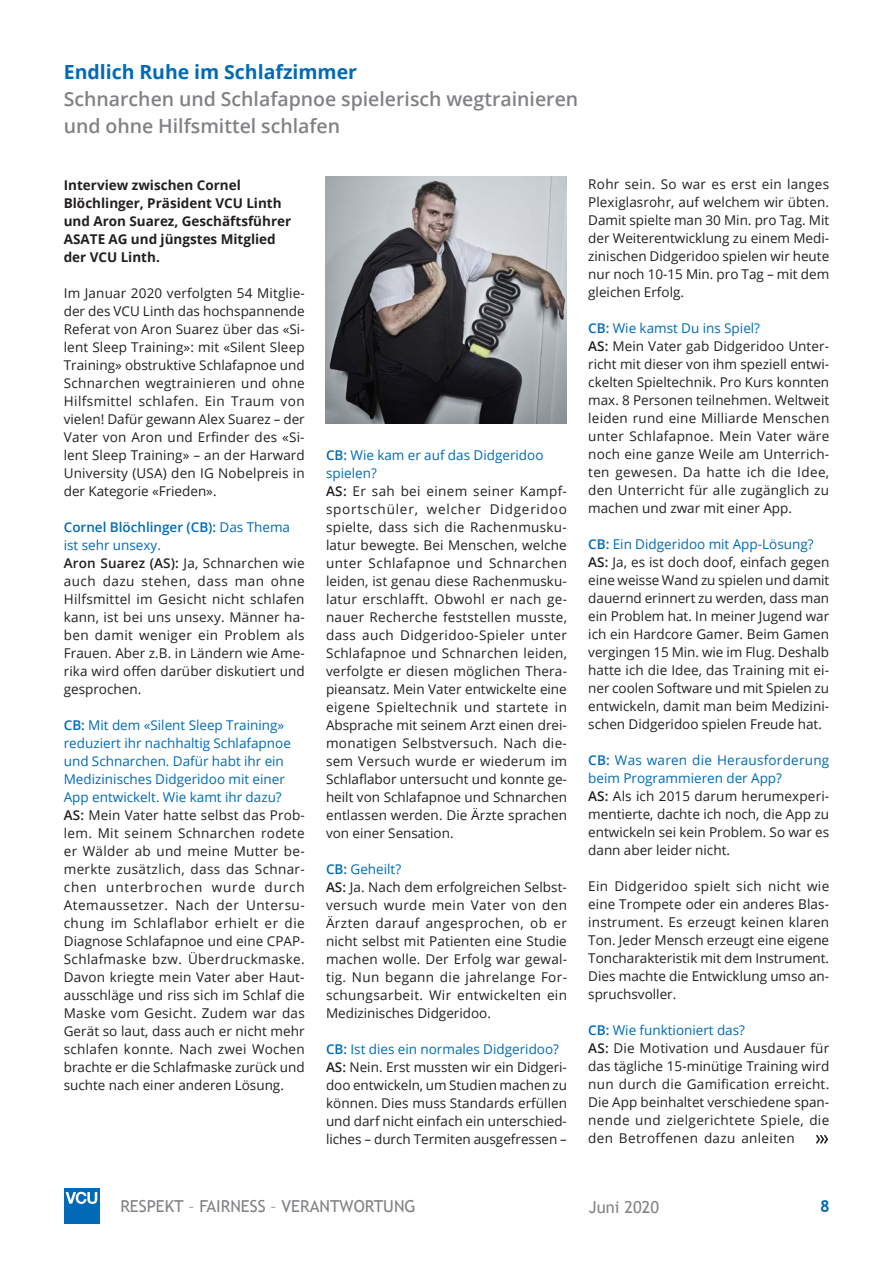
<style>
.page{position:relative;width:893px;height:1263px;background:#fff}
.page>*{position:absolute;margin:0;border:0;box-sizing:border-box;transform-origin:0 0}
.t1{font:600 19.5px/27px "Open Sans";color:#808285}
.t2{font:700 19.5px "Open Sans";color:#016ab6}
.t3{font:16.5px "Trebuchet MS";color:#808285}
.t4{font:700 16.5px "Trebuchet MS";color:#016ab6}
.t5{font:13.5px/18px "Open Sans";letter-spacing:.005em;color:#231f20}
.t6{font:700 13.5px/18px "Open Sans";color:#231f20}
.s1{font-weight:600;color:#016ab6}
.s2{color:#016ab6}
.s3{font-weight:600}
</style>
<div class="page">
<div style="left:64px;top:1188px;width:35px;height:36px;background:#016ab6"></div>
<svg style="left:66px;top:1192px;width:31px;height:12px"></svg>
<img style="left:325px;top:176px;width:242px;height:248px">
<svg style="left:816px;top:1135px;width:12px;height:9px"></svg>
<h1 class="t2" style="left:64px;top:58px;width:295px">Endlich Ruhe im Schlafzimmer</h1>
<h1 class="t1" style="left:64px;top:85px;width:516px">Schnarchen und Schlafapnoe spielerisch wegtrainieren und ohne Hilfsmittel schlafen</h1>
<p class="t6" style="left:64px;top:176px;width:229px">Interview zwischen Cornel<br>Blöchlinger, Präsident VCU Linth und Aron Suarez, Geschäftsführer<br>ASATE AG und jüngstes Mitglied der VCU Linth.</p>
<p class="t5" style="left:64px;top:284px;width:243px;text-align:justify">Im Januar 2020 verfolgten 54 Mitglie&shy;der des VCU Linth das hochspannende Referat von Aron Suarez über das «Si&shy;lent Sleep Training»: mit «Silent Sleep Training» obstruktive Schlafapnoe und Schnarchen wegtrainieren und ohne Hilfsmittel schlafen. Ein Traum von vielen! Dafür gewann Alex Suarez – der Vater von Aron und Erfinder des «Si&shy;lent Sleep Training» – an der Harward University (USA) den IG Nobelpreis in der Kategorie «Frieden».</p>
<p class="t5" style="left:64px;top:517px;width:243px"><span class="s1">Cornel Blöchlinger (CB):</span> <span class="s2">Das Thema ist sehr unsexy.<br></span><span class="s3">Aron Suarez (AS):</span> Ja, Schnarchen wie auch dazu stehen, dass man ohne<br>Hilfsmittel im Gesicht nicht schlafen kann, ist bei uns unsexy. Männer ha&shy;ben damit weniger ein Problem als<br>Frauen. Aber z.B. in Ländern wie Ame&shy;rika wird offen darüber diskutiert und gesprochen.</p>
<p class="t5" style="left:64px;top:715px;width:243px"><span class="s1">CB:</span> <span class="s2">Mit dem «Silent Sleep Training» reduziert ihr nachhaltig Schlafapnoe und Schnarchen. Dafür habt ihr ein Medizinisches Didgeridoo mit einer App entwickelt. Wie kamt ihr dazu?<br></span><span class="s3">AS:</span> Mein Vater hatte selbst das Prob&shy;lem. Mit seinem Schnarchen rodete er Wälder ab und meine Mutter be&shy;merkte zusätzlich, dass das Schnar&shy;chen unterbrochen wurde durch Atemaussetzer. Nach der Untersu&shy;chung im Schlaflabor erhielt er die Diagnose Schlafapnoe und eine CPAP-Schlafmaske bzw. Überdruckmaske.<br>Davon kriegte mein Vater aber Haut&shy;ausschläge und riss sich im Schlaf die Maske vom Gesicht. Zudem war das Gerät so laut, dass auch er nicht mehr schlafen konnte. Nach zwei Wochen brachte er die Schlafmaske zurück und suchte nach einer anderen Lösung.</p>
<p class="t5" style="left:326px;top:445px;width:243px"><span class="s1">CB:</span> <span class="s2">Wie kam er auf das Didgeridoo spielen?<br></span><span class="s3">AS:</span> Er sah bei einem seiner Kampf&shy;sportschüler, welcher Didgeridoo spielte, dass sich die Rachenmusku&shy;latur bewegte. Bei Menschen, welche unter Schlafapnoe und Schnarchen leiden, ist genau diese Rachenmusku&shy;latur erschlafft. Obwohl er nach ge&shy;nauer Recherche feststellen musste, dass auch Didgeridoo-Spieler unter Schlafapnoe und Schnarchen leiden, verfolgte er diesen möglichen Thera&shy;pieansatz. Mein Vater entwickelte eine eigene Spieltechnik und startete in Absprache mit seinem Arzt einen drei&shy;monatigen Selbstversuch. Nach die&shy;sem Versuch wurde er wiederum im Schlaflabor untersucht und konnte ge&shy;heilt von Schlafapnoe und Schnarchen entlassen werden. Die Ärzte sprachen von einer Sensation.</p>
<p class="t5" style="left:326px;top:859px;width:243px"><span class="s1">CB:</span> <span class="s2">Geheilt?<br></span><span class="s3">AS:</span> Ja. Nach dem erfolgreichen Selbst&shy;versuch wurde mein Vater von den<br>Ärzten darauf angesprochen, ob er nicht selbst mit Patienten eine Studie machen wolle. Der Erfolg war gewal&shy;tig. Nun begann die jahrelange For&shy;schungsarbeit. Wir entwickelten ein<br>Medizinisches Didgeridoo.</p>
<p class="t5" style="left:326px;top:1039px;width:243px"><span class="s1">CB:</span> <span class="s2">Ist dies ein normales Didgeridoo?<br></span><span class="s3">AS:</span> Nein. Erst mussten wir ein Didgeri&shy;doo entwickeln, um Studien machen zu können. Dies muss Standards erfüllen und darf nicht einfach ein unterschied&shy;liches – durch Termiten ausgefressen –</p>
<p class="t5" style="left:588px;top:175px;width:242px;text-align:justify">Rohr sein. So war es erst ein langes Plexiglasrohr, auf welchem wir übten.<br>Damit spielte man 30 Min. pro Tag. Mit der Weiterentwicklung zu einem Medi&shy;zinischen Didgeridoo spielen wir heute nur noch 10-15 Min. pro Tag – mit dem gleichen Erfolg.</p>
<p class="t5" style="left:588px;top:319px;width:243px"><span class="s1">CB:</span> <span class="s2">Wie kamst Du ins Spiel?<br></span><span class="s3">AS:</span> Mein Vater gab Didgeridoo Unter&shy;richt mit dieser von ihm speziell entwi&shy;ckelten Spieltechnik. Pro Kurs konnten max. 8 Personen teilnehmen. Weltweit leiden rund eine Milliarde Menschen unter Schlafapnoe. Mein Vater wäre noch eine ganze Weile am Unterrich&shy;ten gewesen. Da hatte ich die Idee, den Unterricht für alle zugänglich zu machen und zwar mit einer App.</p>
<p class="t5" style="left:588px;top:535px;width:243px"><span class="s1">CB:</span> <span class="s2">Ein Didgeridoo mit App-Lösung?<br></span><span class="s3">AS:</span> Ja, es ist doch doof, einfach gegen eine weisse Wand zu spielen und damit dauernd erinnert zu werden, dass man ein Problem hat. In meiner Jugend war ich ein Hardcore Gamer. Beim Gamen vergingen 15 Min. wie im Flug. Deshalb hatte ich die Idee, das Training mit ei&shy;ner coolen Software und mit Spielen zu entwickeln, damit man beim Medizini&shy;schen Didgeridoo spielen Freude hat.</p>
<p class="t5" style="left:588px;top:751px;width:243px"><span class="s1">CB:</span> <span class="s2">Was waren die Herausforderung beim Programmieren der App?<br></span><span class="s3">AS:</span> Als ich 2015 darum herumexperi&shy;mentierte, dachte ich noch, die App zu entwickeln sei kein Problem. So war es dann aber leider nicht.</p>
<p class="t5" style="left:588px;top:877px;width:243px;text-align:justify">Ein Didgeridoo spielt sich nicht wie eine Trompete oder ein anderes Blas&shy;instrument. Es erzeugt keinen klaren Ton. Jeder Mensch erzeugt eine eigene Toncharakteristik mit dem Instrument.<br>Dies machte die Entwicklung umso an&shy;spruchsvoller.</p>
<p class="t5" style="left:588px;top:1021px;width:243px"><span class="s1">CB:</span> <span class="s2">Wie funktioniert das?<br></span><span class="s3">AS:</span> Die Motivation und Ausdauer für das tägliche 15-minütige Training wird nun durch die Gamification erreicht.<br>Die App beinhaltet verschiedene span&shy;nende und zielgerichtete Spiele, die den Betroffenen dazu anleiten</p>
<p class="t3" style="left:120px;top:1197px;width:297px">RESPEKT – FAIRNESS – VERANTWORTUNG</p>
<p class="t3" style="left:589px;top:1197px;width:72px">Juni 2020</p>
<p class="t4" style="left:820px;top:1196px;width:11px">8</p>
</div>
